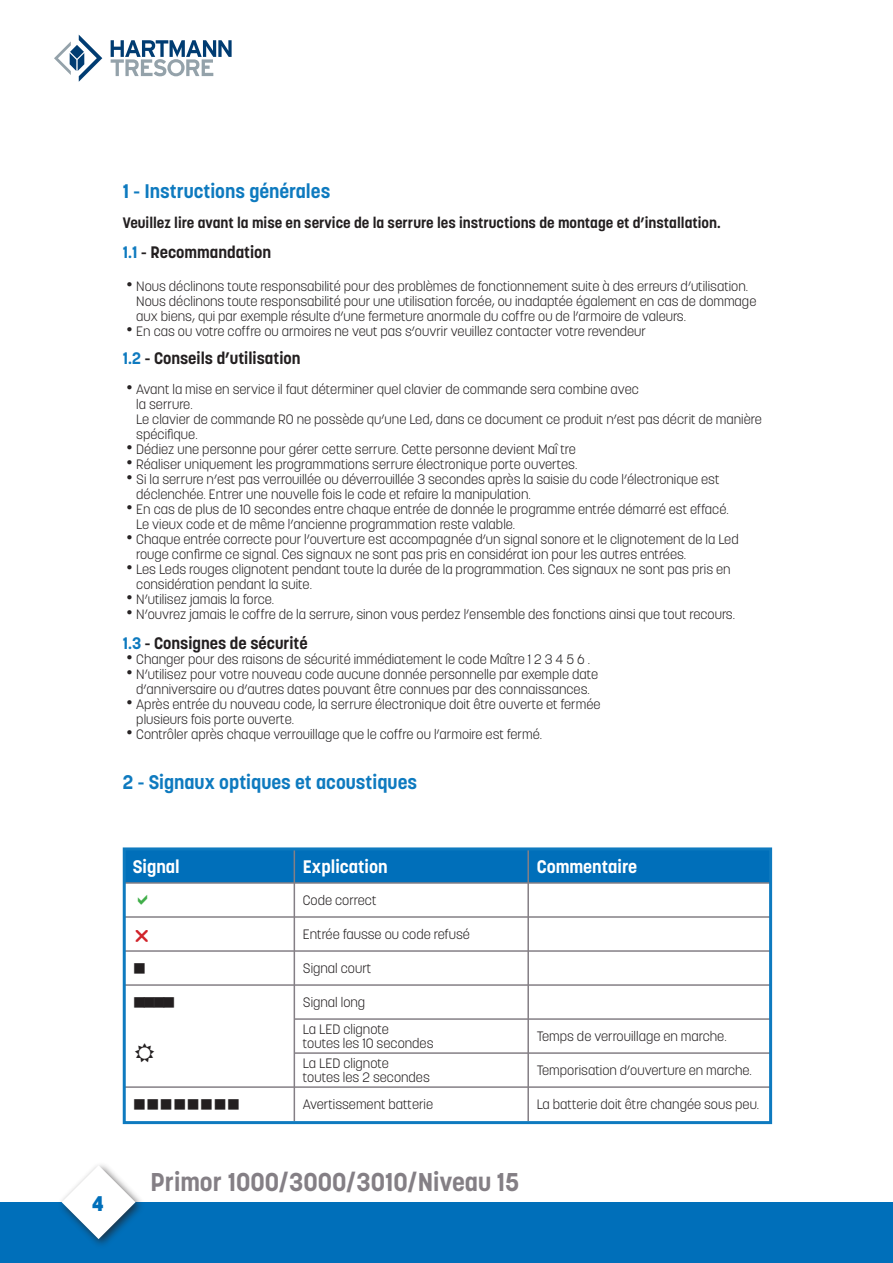
<style>
.page{position:relative;width:893px;height:1263px;background:#fff}
.page>*{position:absolute;margin:0;border:0;box-sizing:border-box;transform-origin:0 0}
.t1{font:700 25.5px "Korolev";color:#847f85}
.t2{font:800 21px "Korolev";color:#006fba}
.t3{font:700 19.5px "Korolev";color:#0e7abf}
.t4{font:700 18px "Korolev";color:#fff}
.t5{font:18px "Wingdings";color:#231f20}
.Style_de_paragraphe{font:700 16.5px "Korolev";color:#231f20}
.t6{font:700 15px "Korolev";color:#231f20}
.Style_de_paragraphe-2{font:300 13.5px "Korolev";color:#231f20}
.s1{color:#0e7abf}
</style>
<div class="page">
<div style="left:0;top:1202px;width:893px;height:61px;background:#006fba"></div>
<div style="left:57px;top:1161px;width:89px;height:88px;background:#231f20;opacity:.75"></div>
<svg style="left:62px;top:1165px;width:73px;height:74px"></svg>
<div style="left:124px;top:849px;width:170px;height:34px;background:#006fba"></div>
<div style="left:294px;top:849px;width:234px;height:34px;background:#006fba"></div>
<div style="left:528px;top:849px;width:243px;height:34px;background:#006fba"></div>
<hr style="left:124px;top:882px;width:647px;height:2px;background:#847f85">
<hr style="left:124px;top:916px;width:647px;height:2px;background:#847f85">
<hr style="left:124px;top:950px;width:647px;height:2px;background:#847f85">
<hr style="left:124px;top:984px;width:647px;height:2px;background:#847f85">
<hr style="left:294px;top:1018px;width:477px;height:2px;background:#847f85">
<hr style="left:294px;top:1052px;width:477px;height:2px;background:#847f85">
<hr style="left:124px;top:1086px;width:647px;height:2px;background:#847f85">
<hr style="left:294px;top:849px;width:1px;height:272px;background:#847f85">
<hr style="left:527px;top:849px;width:2px;height:272px;background:#847f85">
<div style="left:123px;top:847px;width:649px;height:277px;border:3px solid #0e7abf"></div>
<svg style="left:54px;top:35px;width:48px;height:47px"></svg>
<svg style="left:111px;top:40px;width:121px;height:36px"></svg>
<p class="t3" style="left:123px;top:178px;width:209px">1 - Instructions générales</p>
<p class="t6" style="left:123px;top:213px;width:599px">Veuillez lire avant la mise en service de la serrure les instructions de montage et d’installation.</p>
<p class="Style_de_paragraphe" style="left:123px;top:241px;width:150px"><span class="s1">1.1</span> - Recommandation</p>
<p class="Style_de_paragraphe-2" style="left:136px;top:277px;width:613px">Nous déclinons toute responsabilité pour des problèmes de fonctionnement suite à des erreurs d’utilisation.</p>
<p class="Style_de_paragraphe-2" style="left:136px;top:292px;width:622px">Nous déclinons toute responsabilité pour une utilisation forcée, ou inadaptée également en cas de dommage</p>
<p class="Style_de_paragraphe-2" style="left:136px;top:307px;width:551px">aux biens, qui par exemple résulte d’une fermeture anormale du coffre ou de l’armoire de valeurs.</p>
<p class="Style_de_paragraphe-2" style="left:136px;top:322px;width:511px">En cas ou votre coffre ou armoires ne veut pas s’ouvrir veuillez contacter votre revendeur</p>
<p class="Style_de_paragraphe" style="left:123px;top:348px;width:179px"><span class="s1">1.2</span> - Conseils d’utilisation</p>
<p class="Style_de_paragraphe-2" style="left:136px;top:381px;width:504px">Avant la mise en service il faut déterminer quel clavier de commande sera combine avec</p>
<p class="Style_de_paragraphe-2" style="left:136px;top:396px;width:58px">la serrure.</p>
<p class="Style_de_paragraphe-2" style="left:136px;top:411px;width:627px">Le clavier de commande RO ne possède qu’une Led, dans ce document ce produit n’est pas décrit de manière</p>
<p class="Style_de_paragraphe-2" style="left:136px;top:426px;width:63px">spécifique.</p>
<p class="Style_de_paragraphe-2" style="left:136px;top:441px;width:441px">Dédiez une personne pour gérer cette serrure. Cette personne devient Maî tre</p>
<p class="Style_de_paragraphe-2" style="left:136px;top:456px;width:443px">Réaliser uniquement les programmations serrure électronique porte ouvertes.</p>
<p class="Style_de_paragraphe-2" style="left:136px;top:471px;width:585px">Si la serrure n’est pas verrouillée ou déverrouillée 3 secondes après la saisie du code l’électronique est</p>
<p class="Style_de_paragraphe-2" style="left:136px;top:486px;width:396px">déclenchée. Entrer une nouvelle fois le code et refaire la manipulation.</p>
<p class="Style_de_paragraphe-2" style="left:136px;top:501px;width:594px">En cas de plus de 10 secondes entre chaque entrée de donnée le programme entrée démarré est effacé.</p>
<p class="Style_de_paragraphe-2" style="left:136px;top:516px;width:381px">Le vieux code et de même l’ancienne programmation reste valable.</p>
<p class="Style_de_paragraphe-2" style="left:136px;top:531px;width:604px">Chaque entrée correcte pour l’ouverture est accompagnée d’un signal sonore et le clignotement de la Led</p>
<p class="Style_de_paragraphe-2" style="left:136px;top:546px;width:551px">rouge confirme ce signal. Ces signaux ne sont pas pris en considérat ion pour les autres entrées.</p>
<p class="Style_de_paragraphe-2" style="left:136px;top:561px;width:596px">Les Leds rouges clignotent pendant toute la durée de la programmation. Ces signaux ne sont pas pris en</p>
<p class="Style_de_paragraphe-2" style="left:136px;top:576px;width:177px">considération pendant la suite.</p>
<p class="Style_de_paragraphe-2" style="left:136px;top:591px;width:139px">N’utilisez jamais la force.</p>
<p class="Style_de_paragraphe-2" style="left:136px;top:606px;width:600px">N’ouvrez jamais le coffre de la serrure, sinon vous perdez l’ensemble des fonctions ainsi que tout recours.</p>
<p class="Style_de_paragraphe" style="left:123px;top:633px;width:186px"><span class="s1">1.3</span> - Consignes de sécurité</p>
<p class="Style_de_paragraphe-2" style="left:136px;top:651px;width:455px">Changer pour des raisons de sécurité immédiatement le code Maître 1 2 3 4 5 6 .</p>
<p class="Style_de_paragraphe-2" style="left:136px;top:666px;width:464px">N’utilisez pour votre nouveau code aucune donnée personnelle par exemple date</p>
<p class="Style_de_paragraphe-2" style="left:136px;top:681px;width:455px">d’anniversaire ou d’autres dates pouvant être connues par des connaissances.</p>
<p class="Style_de_paragraphe-2" style="left:136px;top:696px;width:466px">Après entrée du nouveau code, la serrure électronique doit être ouverte et fermée</p>
<p class="Style_de_paragraphe-2" style="left:136px;top:711px;width:159px">plusieurs fois porte ouverte.</p>
<p class="Style_de_paragraphe-2" style="left:136px;top:726px;width:407px">Contrôler après chaque verrouillage que le coffre ou l’armoire est fermé.</p>
<p class="t3" style="left:123px;top:770px;width:296px">2 - Signaux optiques et acoustiques</p>
<p class="t2" style="left:92px;top:1190px;width:13px">4</p>
<p class="t4" style="left:133px;top:855px;width:49px">Signal</p>
<p class="t4" style="left:303px;top:855px;width:86px">Explication</p>
<p class="t4" style="left:537px;top:855px;width:102px">Commentaire</p>
<p class="Style_de_paragraphe-2" style="left:303px;top:892px;width:75px">Code correct</p>
<p class="Style_de_paragraphe-2" style="left:303px;top:926px;width:169px">Entrée fausse ou code refusé</p>
<p class="t5" style="left:133px;top:959px;width:15px">■</p>
<p class="Style_de_paragraphe-2" style="left:303px;top:960px;width:70px">Signal court</p>
<p class="t5" style="left:133px;top:993px;width:44px">■■■■</p>
<p class="Style_de_paragraphe-2" style="left:303px;top:994px;width:64px">Signal long</p>
<p class="Style_de_paragraphe-2" style="left:303px;top:1021px;width:88px">La LED clignote</p>
<p class="Style_de_paragraphe-2" style="left:303px;top:1034px;width:132px">toutes les 10 secondes</p>
<p class="Style_de_paragraphe-2" style="left:537px;top:1028px;width:191px">Temps de verrouillage en marche.</p>
<p class="Style_de_paragraphe-2" style="left:303px;top:1055px;width:88px">La LED clignote</p>
<p class="Style_de_paragraphe-2" style="left:303px;top:1068px;width:129px">toutes les 2 secondes</p>
<p class="Style_de_paragraphe-2" style="left:537px;top:1062px;width:217px">Temporisation d’ouverture en marche.</p>
<p class="t5" style="left:133px;top:1095px;width:109px">■■■■■■■■</p>
<p class="Style_de_paragraphe-2" style="left:303px;top:1096px;width:132px">Avertissement batterie</p>
<p class="Style_de_paragraphe-2" style="left:537px;top:1096px;width:224px">La batterie doit être changée sous peu.</p>
<p class="t1" style="left:150px;top:1165px;width:371px">Primor 1000/3000/3010/Niveau 15</p>
</div>
